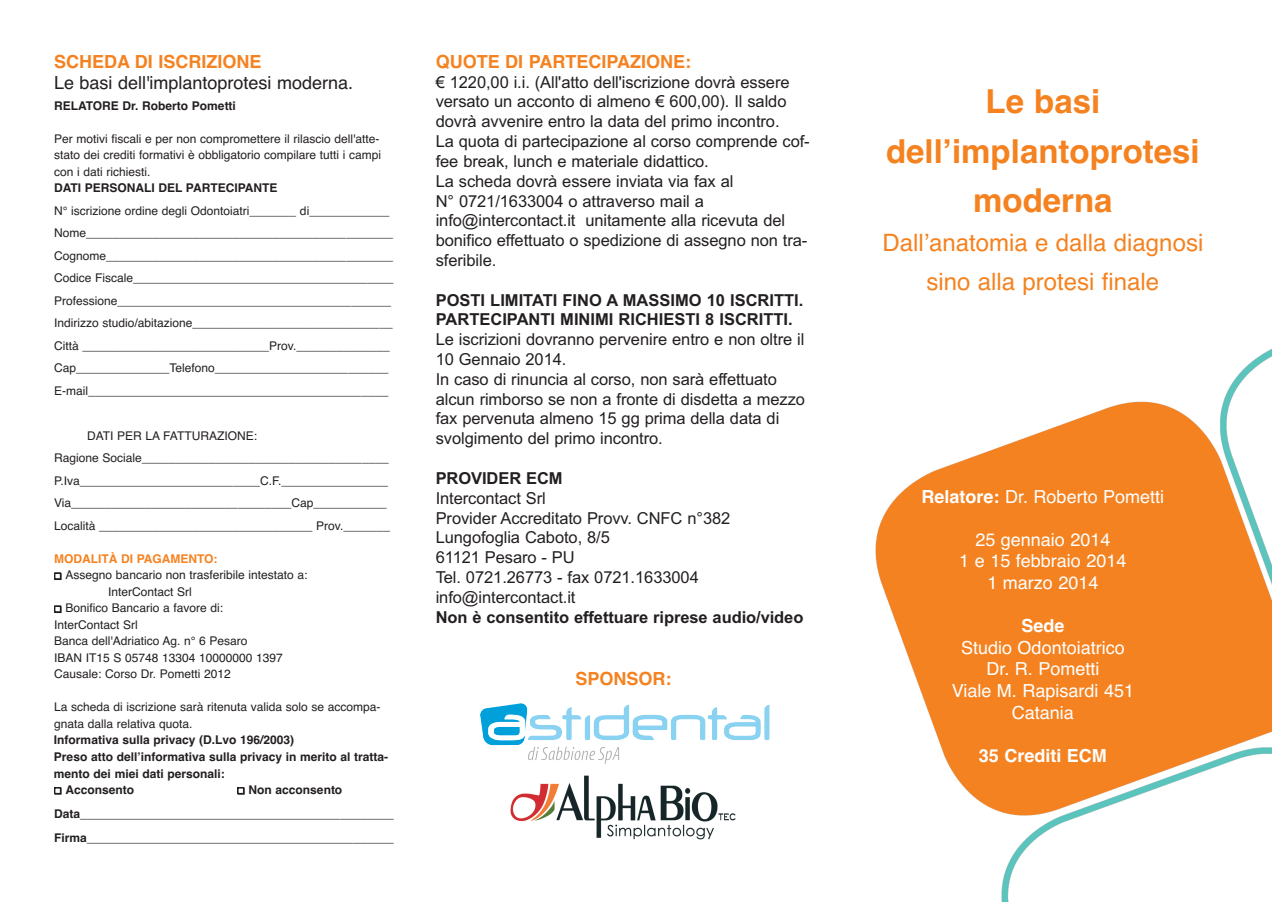
<style>
.page{position:relative;width:1272px;height:902px;background:#fff}
.page>*{position:absolute;margin:0;border:0;box-sizing:border-box;transform-origin:0 0}
.t1{font:700 33px/49.5px "Helvetica";color:#f58220;text-align:center}
.t2{font:24px/39px "Helvetica";color:#f58220;text-align:center}
.t3{font:18px/21.6px "Helvetica";color:#fff;text-align:center}
.t4{font:700 18px "Helvetica";color:#f58220}
.t5{font:18px "Helvetica";color:#231f20}
.t6{font:700 18px "Helvetica";color:#fff}
.t7{font:16.5px/19.8px "Arial";letter-spacing:-.005em;color:#231f20}
.t8{font:700 16.5px/19.8px "Arial";color:#231f20}
.t9{font:12px/22.5px "Helvetica";color:#231f20}
.t10{font:700 12px/16.5px "Helvetica";color:#231f20}
.t11{font:700 12px "Helvetica";color:#f58220}
.s1{font-family:"Menlo";font-weight:700}
.s2{font-family:"Menlo"}
.s3{font-weight:700}
</style>
<div class="page">
<img style="left:875px;top:349px;width:396px;height:552px">
<img style="left:480px;top:705px;width:45px;height:40px">
<img style="left:510px;top:775px;width:226px;height:64px">
<h3 class="t4" style="left:54px;top:51px;width:209px">SCHEDA DI ISCRIZIONE</h3>
<h3 class="t5" style="left:54px;top:72px;width:300px">Le basi dell'implantoprotesi moderna.</h3>
<p class="t10" style="left:54px;top:97px;width:183px">RELATORE Dr. Roberto Pometti</p>
<p class="t9" style="left:54px;top:130px;width:329px;line-height:16.5px">Per motivi fiscali e per non compromettere il rilascio dell'atte&shy;stato dei crediti formativi è obbligatorio compilare tutti i campi con i dati richiesti.</p>
<p class="t10" style="left:54px;top:180px;width:225px">DATI PERSONALI DEL PARTECIPANTE</p>
<p class="t9" style="left:54px;top:199px;width:341px">N° iscrizione ordine degli Odontoiatri_______ di____________ Nome______________________________________________ Cognome___________________________________________ Codice Fiscale_______________________________________ Professione_________________________________________ Indirizzo studio/abitazione______________________________ Città ____________________________Prov.______________ Cap______________Telefono__________________________ E-mail_____________________________________________</p>
<p class="t9" style="left:54px;top:424px;width:337px;text-indent:33px">DATI PER LA FATTURAZIONE:<br>Ragione Sociale_____________________________________ P.Iva___________________________C.F.________________ Via_________________________________Cap___________ Località ________________________________ Prov._______</p>
<p class="t11" style="left:54px;top:551px;width:165px">MODALITÀ DI PAGAMENTO:</p>
<p class="t9" style="left:108px;top:567px;width:201px;line-height:16.5px;text-indent:-54px"><span class="s1">❑</span> Assegno bancario non trasferibile intestato a:<br>InterContact Srl</p>
<p class="t9" style="left:54px;top:600px;width:230px;line-height:16.5px"><span class="s1">❑</span> Bonifico Bancario a favore di:<br>InterContact Srl<br>Banca dell'Adriatico Ag. n° 6 Pesaro<br>IBAN IT15 S 05748 13304 10000000 1397<br>Causale: Corso Dr. Pometti 2012</p>
<p class="t9" style="left:54px;top:699px;width:328px;line-height:16.5px">La scheda di iscrizione sarà ritenuta valida solo se accompa&shy;gnata dalla relativa quota.</p>
<p class="t10" style="left:54px;top:732px;width:336px">Informativa sulla privacy (D.Lvo 196/2003)<br>Preso atto dell’informativa sulla privacy in merito al tratta&shy;mento dei miei dati personali:</p>
<p class="t10" style="left:54px;top:781px;width:82px"><span class="s2">❑</span> Acconsento</p>
<p class="t10" style="left:54px;top:777px;width:341px;line-height:24px;text-indent:183px"><span class="s2">❑</span> Non acconsento<br>Data_______________________________________________<br>Firma______________________________________________</p>
<h3 class="t4" style="left:435px;top:51px;width:257px">QUOTE DI PARTECIPAZIONE:</h3>
<p class="t7" style="left:435px;top:72px;width:375px">€ 1220,00 i.i. (All'atto dell'iscrizione dovrà essere versato un acconto di almeno € 600,00). Il saldo dovrà avvenire entro la data del primo incontro.<br>La quota di partecipazione al corso comprende cof&shy;fee break, lunch e materiale didattico.<br>La scheda dovrà essere inviata via fax al<br>N° 0721/1633004 o attraverso mail a info@intercontact.it unitamente alla ricevuta del bonifico effettuato o spedizione di assegno non tra&shy;sferibile.</p>
<h3 class="t8" style="left:435px;top:290px;width:369px">POSTI LIMITATI FINO A MASSIMO 10 ISCRITTI.<br>PARTECIPANTI MINIMI RICHIESTI 8 ISCRITTI.</h3>
<p class="t7" style="left:435px;top:329px;width:371px">Le iscrizioni dovranno pervenire entro e non oltre il 10 Gennaio 2014.<br>In caso di rinuncia al corso, non sarà effettuato alcun rimborso se non a fronte di disdetta a mezzo fax pervenuta almeno 15 gg prima della data di svolgimento del primo incontro.</p>
<h3 class="t8" style="left:435px;top:468px;width:128px">PROVIDER ECM</h3>
<h3 class="t7" style="left:435px;top:488px;width:296px">Intercontact Srl<br>Provider Accreditato Provv. CNFC n°382<br>Lungofoglia Caboto, 8/5<br>61121 Pesaro - PU<br>Tel. 0721.26773 - fax 0721.1633004 info@intercontact.it</h3>
<h3 class="t8" style="left:435px;top:607px;width:369px">Non è consentito effettuare riprese audio/video</h3>
<h3 class="t4" style="left:575px;top:668px;width:98px">SPONSOR:</h3>
<h1 class="t1" style="left:886px;top:77px;width:315px">Le basi dell’implantoprotesi moderna</h1>
<h2 class="t2" style="left:882px;top:223px;width:322px">Dall’anatomia e dalla diagnosi sino alla protesi finale</h2>
<h3 class="t3" style="left:921px;top:485px;width:244px"><span class="s3">Relatore:</span> Dr. Roberto Pometti</h3>
<h3 class="t3" style="left:959px;top:528px;width:169px">25 gennaio 2014<br>1 e 15 febbraio 2014<br>1 marzo 2014</h3>
<h3 class="t6" style="left:1021px;top:615px;width:45px">Sede</h3>
<h3 class="t3" style="left:951px;top:636px;width:184px">Studio Odontoiatrico<br>Dr. R. Pometti<br>Viale M. Rapisardi 451<br>Catania</h3>
<h3 class="t6" style="left:978px;top:745px;width:129px">35 Crediti ECM</h3>
</div>
